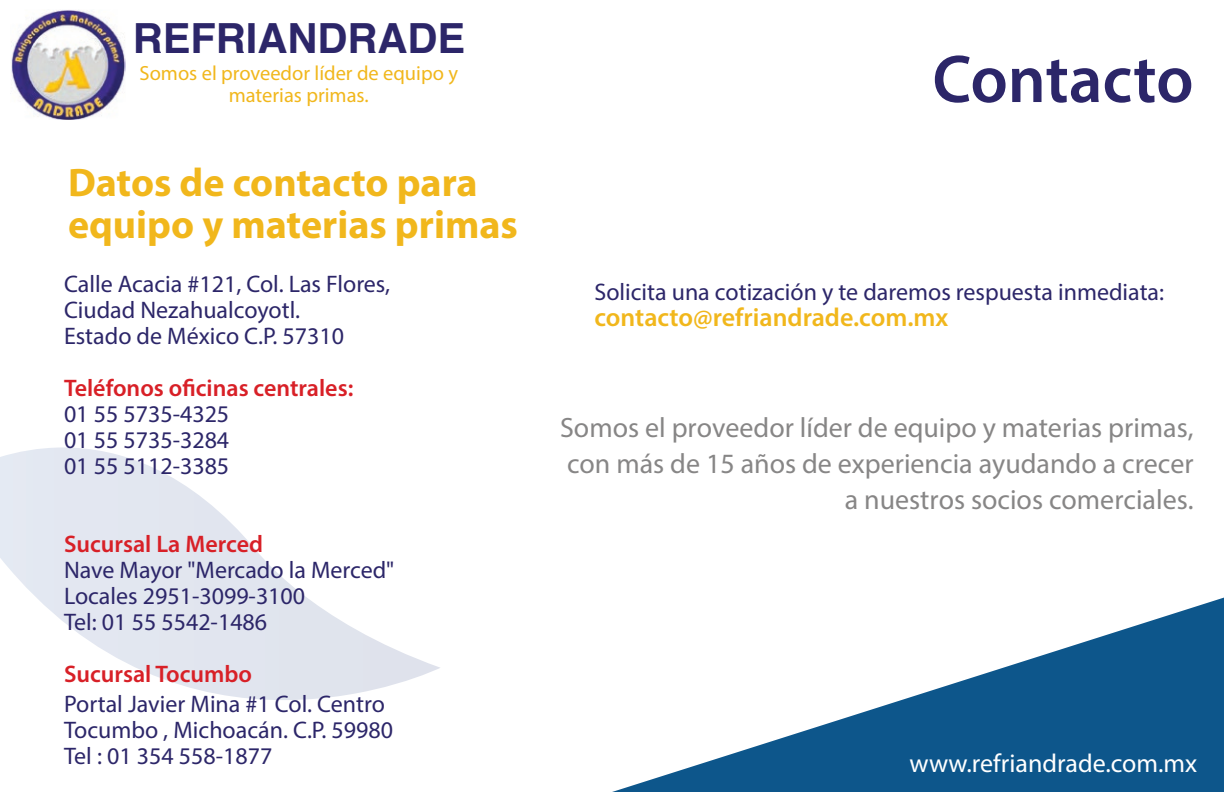
<style>
.page{position:relative;width:1224px;height:792px;background:#fff}
.page>*{position:absolute;margin:0;border:0;box-sizing:border-box;transform-origin:0 0}
.t1{font:600 68px "Myriad Pro";color:#2c2669}
.t2{font:700 41.6px "Helvetica";color:#2c2669}
.t3{font:700 40px/42px "Myriad Pro";color:#f1b71c}
.t4{font:28px/36px "Myriad Pro";color:#878686;text-align:right}
.t5{font:600 26px "Myriad Pro";color:#f1b71c}
.t6{font:26px "Myriad Pro";color:#fff}
.t7{font:24px/26px "Myriad Pro";color:#2c2669}
.t8{font:600 24px "Myriad Pro";color:#d82027}
.t9{font:20.4px/22px "Myriad Pro";color:#f1b71c;text-align:center}
</style>
<div class="page">
<svg style="left:0;top:447px;width:440px;height:253px"></svg>
<img style="left:11px;top:10px;width:115px;height:110px">
<img style="left:612px;top:598px;width:612px;height:194px">
<h2 class="t2" style="left:133px;top:21px;width:334px">REFRIANDRADE</h2>
<p class="t9" style="left:139px;top:62px;width:320px">Somos el proveedor líder de equipo y materias primas.</p>
<h3 class="t3" style="left:68px;top:160px;width:451px">Datos de contacto para equipo y materias primas</h3>
<p class="t7" style="left:64px;top:271px;width:328px">Calle Acacia #121, Col. Las Flores,<br>Ciudad Nezahualcoyotl.<br>Estado de México C.P. 57310</p>
<p class="t8" style="left:64px;top:373px;width:291px">Teléfonos oficinas centrales:</p>
<p class="t7" style="left:64px;top:401px;width:167px;text-align:justify">01 55 5735-4325<br>01 55 5735-3284<br>01 55 5112-3385</p>
<p class="t8" style="left:64px;top:529px;width:200px">Sucursal La Merced</p>
<p class="t7" style="left:64px;top:557px;width:332px">Nave Mayor "Mercado la Merced"<br>Locales 2951-3099-3100<br>Tel: 01 55 5542-1486</p>
<p class="t8" style="left:64px;top:659px;width:190px">Sucursal Tocumbo</p>
<p class="t7" style="left:64px;top:691px;width:330px">Portal Javier Mina #1 Col. Centro<br>Tocumbo , Michoacán. C.P. 59980<br>Tel : 01 354 558-1877</p>
<h1 class="t1" style="left:932px;top:36px;width:263px">Contacto</h1>
<p class="t7" style="left:594px;top:278px;width:571px">Solicita una cotización y te daremos respuesta inmediata:</p>
<p class="t5" style="left:594px;top:300px;width:356px">contacto@refriandrade.com.mx</p>
<p class="t4" style="left:560px;top:409px;width:635px">Somos el proveedor líder de equipo y materias primas, con más de 15 años de experiencia ayudando a crecer a nuestros socios comerciales.</p>
<p class="t6" style="left:910px;top:747px;width:289px">www.refriandrade.com.mx</p>
</div>
